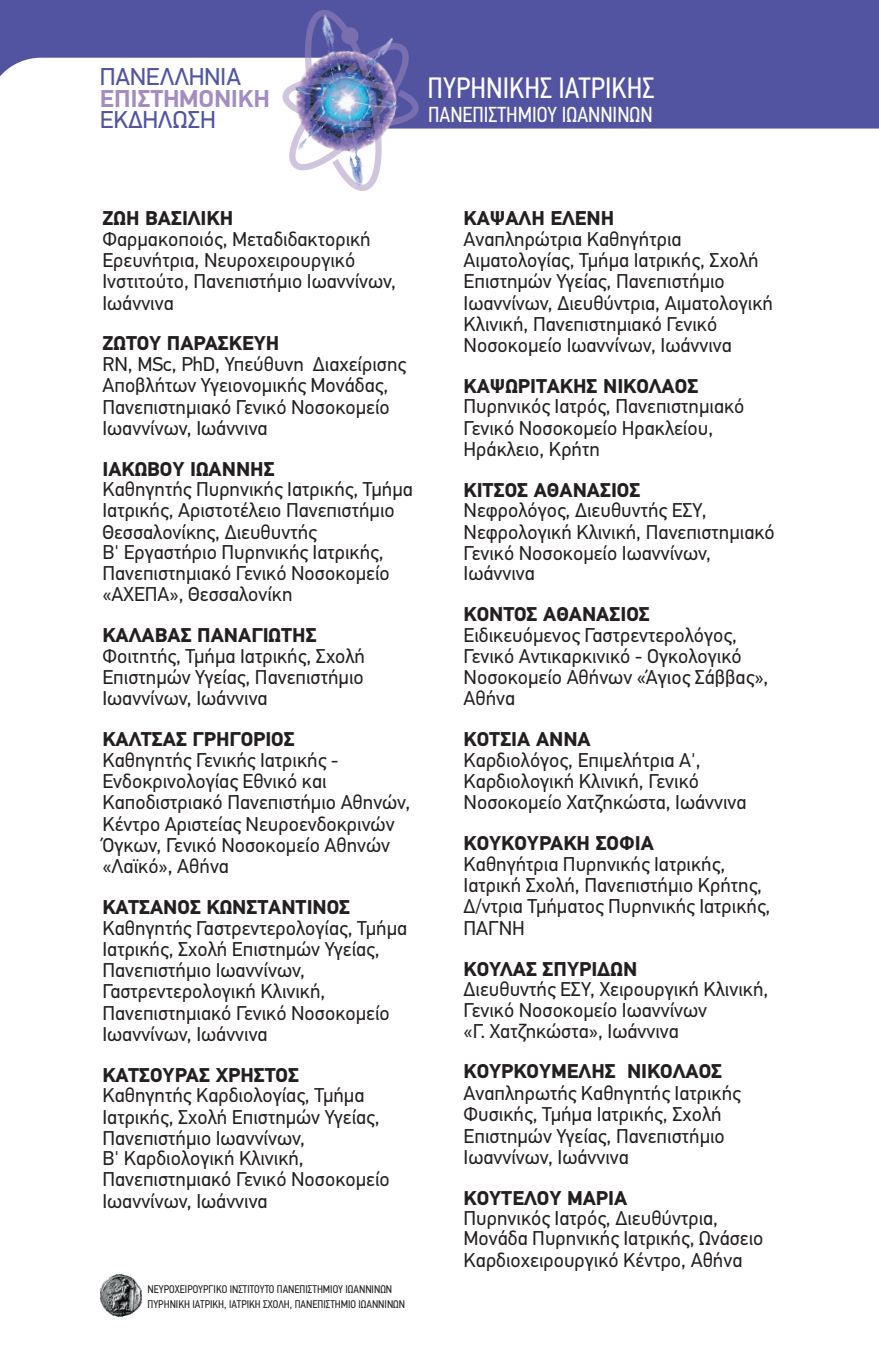
<style>
.page{position:relative;width:879px;height:1361px;background:#fff}
.page>*{position:absolute;margin:0;border:0;box-sizing:border-box;transform-origin:0 0}
.t1{font:29.6px "PF Din Text Cond Pro";color:#fff}
.t2{font:24.6px "PF Din Display Pro";color:#5254a1}
.t3{font:700 24.6px "PF Din Display Pro";color:#a28cc0}
.t4{font:21.8px "PF Din Text Cond Pro";color:#fff}
.t5{font:20px/21.2px "PF Din Text Pro";color:#231f20}
.t6{font:700 20px "PF Din Text Pro";color:#231f20}
.t7{font:11.2px/15.2px "PF Din Text Cond Pro";color:#231f20}
</style>
<div class="page">
<svg style="left:0;top:0;width:879px;height:129px;fill:#5254a1"></svg>
<img style="left:277px;top:13px;width:5px;height:116px">
<img style="left:282px;top:8px;width:137px;height:183px">
<img style="left:100px;top:1274px;width:41px;height:42px">
<p class="t2" style="left:100px;top:67px;width:142px">ΠΑΝΕΛΛΗΝΙΑ</p>
<p class="t3" style="left:100px;top:88px;width:171px">ΕΠΙΣΤΗΜΟΝΙΚΗ</p>
<p class="t2" style="left:100px;top:109px;width:117px">ΕΚΔΗΛΩΣΗ</p>
<h1 class="t1" style="left:428px;top:76px;width:228px">ΠΥΡΗΝΙΚΗΣ ΙΑΤΡΙΚΗΣ</h1>
<p class="t4" style="left:428px;top:105px;width:226px">ΠΑΝΕΠΙΣΤΗΜΙΟΥ ΙΩΑΝΝΙΝΩΝ</p>
<p class="t6" style="left:102px;top:210px;width:132px">ΖΩΗ ΒΑΣΙΛΙΚΗ</p>
<p class="t5" style="left:102px;top:230px;width:295px">Φαρµακοποιός, Μεταδιδακτορική<br>Ερευνήτρια, Νευροχειρουργικό<br>Ινστιτούτο, Πανεπιστήµιο Ιωαννίνων,<br>Ιωάννινα</p>
<p class="t6" style="left:102px;top:335px;width:178px">ΖΩΤΟΥ ΠΑΡΑΣΚΕΥΗ</p>
<p class="t5" style="left:102px;top:355px;width:305px">RN, ΜSc, PhD, Υπεύθυνη Διαχείρισης<br>Αποβλήτων Υγειονοµικής Μονάδας,<br>Πανεπιστηµιακό Γενικό Νοσοκοµείο<br>Ιωαννίνων, Ιωάννινα</p>
<p class="t6" style="left:102px;top:461px;width:174px">ΙΑΚΩΒΟΥ ΙΩΑΝΝΗΣ</p>
<p class="t5" style="left:102px;top:481px;width:312px">Καθηγητής Πυρηνικής Ιατρικής, Τµήµα<br>Ιατρικής, Αριστοτέλειο Πανεπιστήµιο<br>Θεσσαλονίκης, Διευθυντής<br>Β' Εργαστήριο Πυρηνικής Ιατρικής,<br>Πανεπιστηµιακό Γενικό Νοσοκοµείο «ΑΧΕΠΑ», Θεσσαλονίκη</p>
<p class="t6" style="left:102px;top:627px;width:216px">ΚΑΛΑΒΑΣ ΠΑΝΑΓΙΩΤΗΣ</p>
<p class="t5" style="left:102px;top:647px;width:264px;text-align:justify">Φοιτητής, Τµήµα Ιατρικής, Σχολή Επιστηµών Υγείας, Πανεπιστήµιο Ιωαννίνων, Ιωάννινα</p>
<p class="t6" style="left:102px;top:731px;width:194px">ΚΑΛΤΣΑΣ ΓΡΗΓΟΡΙΟΣ</p>
<p class="t5" style="left:102px;top:751px;width:309px">Καθηγητής Γενικής Ιατρικής -<br>Ενδοκρινολογίας Εθνικό και<br>Καποδιστριακό Πανεπιστήµιο Αθηνών,<br>Κέντρο Αριστείας Νευροενδοκρινών<br>Όγκων, Γενικό Νοσοκοµείο Αθηνών «Λαϊκό», Αθήνα</p>
<p class="t6" style="left:102px;top:899px;width:249px">ΚΑΤΣΑΝΟΣ ΚΩΝΣΤΑΝΤΙΝΟΣ</p>
<p class="t5" style="left:102px;top:919px;width:306px">Καθηγητής Γαστρεντερολογίας, Τµήµα<br>Ιατρικής, Σχολή Επιστηµών Υγείας,<br>Πανεπιστήµιο Ιωαννίνων,<br>Γαστρεντερολογική Κλινική,<br>Πανεπιστηµιακό Γενικό Νοσοκοµείο<br>Ιωαννίνων, Ιωάννινα</p>
<p class="t6" style="left:102px;top:1067px;width:198px">ΚΑΤΣΟΥΡΑΣ ΧΡΗΣΤΟΣ</p>
<p class="t5" style="left:102px;top:1087px;width:289px">Καθηγητής Καρδιολογίας, Τµήµα<br>Ιατρικής, Σχολή Επιστηµών Υγείας,<br>Πανεπιστήµιο Ιωαννίνων,<br>Β' Καρδιολογική Κλινική,<br>Πανεπιστηµιακό Γενικό Νοσοκοµείο<br>Ιωαννίνων, Ιωάννινα</p>
<p class="t7" style="left:147px;top:1282px;width:259px">ΝΕΥΡΟΧΕΙΡΟΥΡΓΙΚΟ ΙΝΣΤΙΤΟΥΤΟ ΠΑΝΕΠΙΣΤΗΜΙΟΥ ΙΩΑΝΝΙΝΩΝ<br>ΠΥΡΗΝΙΚΗ ΙΑΤΡΙΚΗ, ΙΑΤΡΙΚΗ ΣΧΟΛΗ, ΠΑΝΕΠΙΣΤΗΜΙΟ ΙΩΑΝΝΙΝΩΝ</p>
<p class="t6" style="left:463px;top:210px;width:152px">ΚΑΨΑΛΗ ΕΛΕΝΗ</p>
<p class="t5" style="left:463px;top:230px;width:311px">Αναπληρώτρια Καθηγήτρια Αιµατολογίας, Τµήµα Ιατρικής, Σχολή Επιστηµών Υγείας, Πανεπιστήµιο Ιωαννίνων, Διευθύντρια, Αιµατολογική Κλινική, Πανεπιστηµιακό Γενικό Νοσοκοµείο Ιωαννίνων, Ιωάννινα</p>
<p class="t6" style="left:463px;top:378px;width:236px">ΚΑΨΩΡΙΤΑΚΗΣ ΝΙΚΟΛΑΟΣ</p>
<p class="t5" style="left:463px;top:398px;width:282px">Πυρηνικός Ιατρός, Πανεπιστηµιακό<br>Γενικό Νοσοκοµείο Ηρακλείου,<br>Ηράκλειο, Κρήτη</p>
<p class="t6" style="left:463px;top:482px;width:178px">ΚΙΤΣΟΣ ΑΘΑΝΑΣΙΟΣ</p>
<p class="t5" style="left:463px;top:502px;width:313px">Νεφρολόγος, Διευθυντής ΕΣΥ,<br>Νεφρολογική Κλινική, Πανεπιστηµιακό<br>Γενικό Νοσοκοµείο Ιωαννίνων,<br>Ιωάννινα</p>
<p class="t6" style="left:463px;top:606px;width:188px">ΚΟΝΤΟΣ ΑΘΑΝΑΣΙΟΣ</p>
<p class="t5" style="left:463px;top:626px;width:306px">Ειδικευόµενος Γαστρεντερολόγος,<br>Γενικό Αντικαρκινικό - Ογκολογικό<br>Νοσοκοµείο Αθήνων «Άγιος Σάββας»,<br>Αθήνα</p>
<p class="t6" style="left:463px;top:731px;width:129px">ΚΟΤΣΙΑ ΑΝΝΑ</p>
<p class="t5" style="left:463px;top:751px;width:284px">Καρδιολόγος, Επιµελήτρια Α',<br>Καρδιολογική Κλινική, Γενικό<br>Νοσοκοµείο Χατζηκώστα, Ιωάννινα</p>
<p class="t6" style="left:463px;top:835px;width:192px">ΚΟΥΚΟΥΡΑΚΗ ΣΟΦΙΑ</p>
<p class="t5" style="left:463px;top:855px;width:308px">Καθηγήτρια Πυρηνικής Ιατρικής,<br>Ιατρική Σχολή, Πανεπιστήµιο Κρήτης,<br>Δ/ντρια Τµήµατος Πυρηνικής Ιατρικής,<br>ΠΑΓΝΗ</p>
<p class="t6" style="left:463px;top:960px;width:175px">ΚΟΥΛΑΣ ΣΠΥΡΙΔΩΝ</p>
<p class="t5" style="left:463px;top:980px;width:306px">Διευθυντής ΕΣΥ, Χειρουργική Κλινική,<br>Γενικό Νοσοκοµείο Ιωαννίνων<br>«Γ. Χατζηκώστα», Ιωάννινα</p>
<p class="t6" style="left:463px;top:1063px;width:260px">ΚΟΥΡΚΟΥΜΕΛΗΣ ΝΙΚΟΛΑΟΣ</p>
<p class="t5" style="left:463px;top:1084px;width:279px">Αναπληρωτής Καθηγητής Ιατρικής<br>Φυσικής, Τµήµα Ιατρικής, Σχολή<br>Επιστηµών Υγείας, Πανεπιστήµιο<br>Ιωαννίνων, Ιωάννινα</p>
<p class="t6" style="left:463px;top:1190px;width:165px">ΚΟΥΤΕΛΟΥ ΜΑΡΙΑ</p>
<p class="t5" style="left:463px;top:1210px;width:301px">Πυρηνικός Ιατρός, Διευθύντρια,<br>Μονάδα Πυρηνικής Ιατρικής, Ωνάσειο<br>Καρδιοχειρουργικό Κέντρο, Αθήνα</p>
</div>
